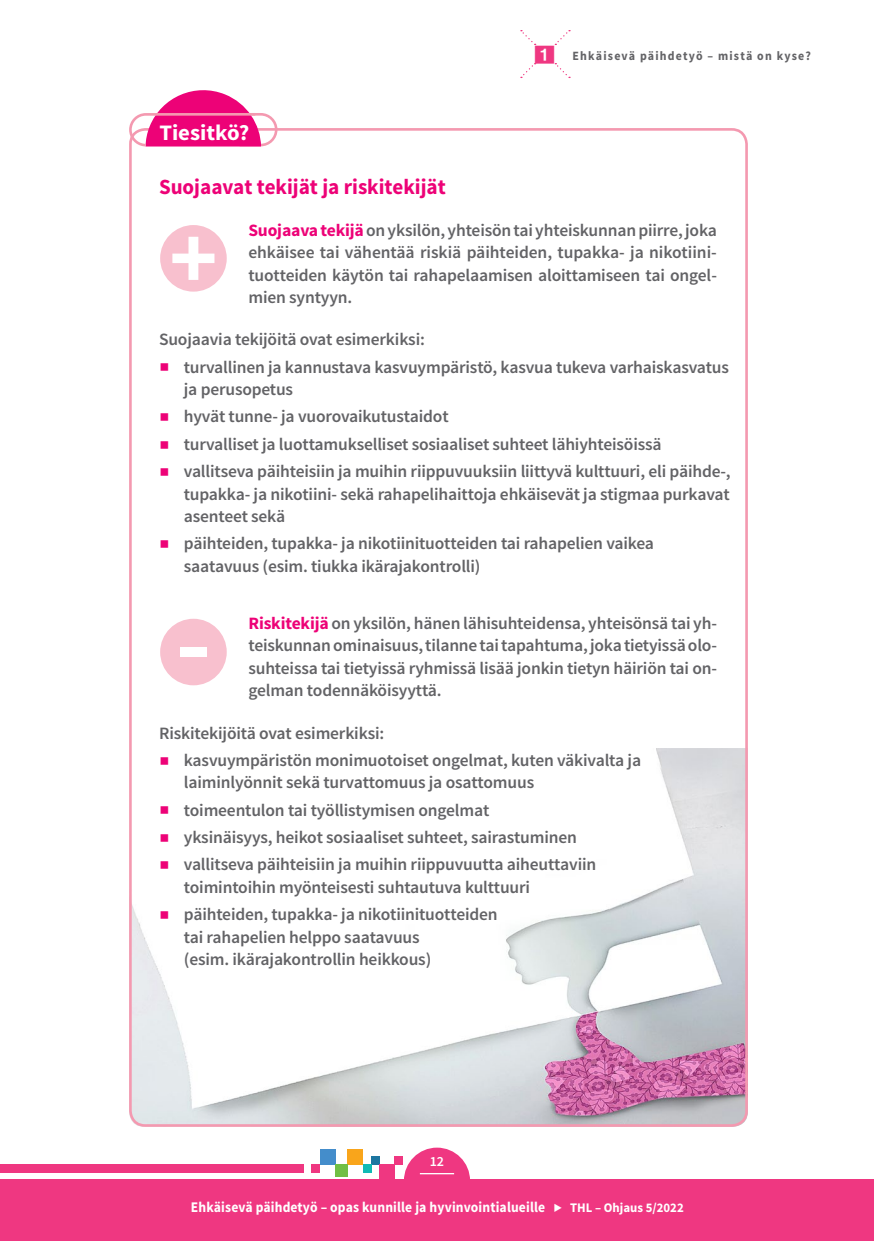
<style>
.page{position:relative;width:874px;height:1241px;background:#fff}
.page>*{position:absolute;margin:0;border:0;box-sizing:border-box;transform-origin:0 0}
.Tiesitkö_otsikko{font:700 22.05px "Source Sans Pro";color:#fff}
.Tiesitkö_otsikko-2{font:700 21.7px "Source Sans Pro";color:#ed0277}
.Tiesitkö_leipis{font:600 17.32px/22.4px "Source Sans Pro";letter-spacing:-.01em;color:#636366}
.t1{font:700 14.7px "Source Sans Pro";letter-spacing:.01em;color:#fff;scale:.92 1}
.t2{font:600 14px "Source Sans Pro";color:#fff}
.t3{font:700 12.6px "Source Sans Pro";letter-spacing:.1em;color:#636366;scale:.94 1}
.s1{font-weight:700;color:#ed0277}
.s2{font-size:13.12px}
</style>
<div class="page">
<img style="left:129px;top:748px;width:618px;height:378px">
<div style="left:160px;top:225px;width:67px;height:66px;background:#f8c0ce;border-radius:50%"></div>
<svg style="left:172px;top:237px;width:42px;height:43px"></svg>
<div style="left:160px;top:618px;width:67px;height:67px;background:#f8c0ce;border-radius:50%"></div>
<div style="left:180px;top:647px;width:26px;height:9px;background:#fff"></div>
<svg style="left:129px;top:90px;width:150px;height:58px"></svg>
<div style="left:404px;top:1147px;width:66px;height:66px;background:#ef3781;border-radius:50%"></div>
<hr style="left:419px;top:1172px;width:35px;height:2px;background:#fff">
<div style="left:0;top:1179px;width:873px;height:61px;background:#ef3781"></div>
<div style="left:371px;top:1156px;width:8px;height:8px;background:#1d76a0"></div>
<div style="left:394px;top:1156px;width:8px;height:8px;background:#ef3781"></div>
<div style="left:363px;top:1164px;width:8px;height:8px;background:#10bab5"></div>
<div style="left:379px;top:1164px;width:15px;height:15px;background:#ef3781"></div>
<div style="left:347px;top:1148px;width:16px;height:16px;background:#f9a51b"></div>
<div style="left:319px;top:1148px;width:16px;height:16px;background:#448dcb"></div>
<div style="left:335px;top:1164px;width:12px;height:12px;background:#71bf44"></div>
<div style="left:311px;top:1164px;width:8px;height:8px;background:#ef3781"></div>
<div style="left:0;top:1164px;width:303px;height:8px;background:#ef3781"></div>
<svg style="left:160px;top:756px;width:8px;height:8px"></svg>
<svg style="left:160px;top:806px;width:8px;height:8px"></svg>
<svg style="left:160px;top:834px;width:8px;height:7px"></svg>
<svg style="left:160px;top:861px;width:8px;height:7px"></svg>
<svg style="left:160px;top:911px;width:8px;height:7px"></svg>
<svg style="left:520px;top:30px;width:49px;height:48px"></svg>
<p class="t3" style="left:572px;top:47px;width:255px">Ehkäisevä päihdetyö – mistä on kyse?</p>
<p class="Tiesitkö_otsikko" style="left:159px;top:118px;width:92px">Tiesitkö?</p>
<p class="Tiesitkö_otsikko-2" style="left:159px;top:172px;width:288px">Suojaavat tekijät ja riskitekijät</p>
<p class="Tiesitkö_leipis" style="left:248px;top:219px;width:470px;text-align:justify"><span class="s1">Suojaava tekijä</span> on yksilön, yhteisön tai yhteiskunnan piirre, joka ehkäisee tai vähentää riskiä päihteiden, tupakka- ja nikotiini&shy;tuotteiden käytön tai rahapelaamisen aloittamiseen tai ongel&shy;mien syntyyn.</p>
<p class="Tiesitkö_leipis" style="left:159px;top:329px;width:267px">Suojaavia tekijöitä ovat esimerkiksi:</p>
<p class="Tiesitkö_leipis" style="left:184px;top:356px;width:546px">turvallinen ja kannustava kasvuympäristö, kasvua tukeva varhaiskasvatus ja perusopetus</p>
<p class="Tiesitkö_leipis" style="left:184px;top:406px;width:266px">hyvät tunne- ja vuorovaikutustaidot</p>
<p class="Tiesitkö_leipis" style="left:184px;top:433px;width:479px">turvalliset ja luottamukselliset sosiaaliset suhteet lähiyhteisöissä</p>
<p class="Tiesitkö_leipis" style="left:184px;top:460px;width:548px;text-align:justify">vallitseva päihteisiin ja muihin riippuvuuksiin liittyvä kulttuuri, eli päihde-, tupakka- ja nikotiini- sekä rahapelihaittoja ehkäisevät ja stigmaa purkavat asenteet sekä</p>
<p class="Tiesitkö_leipis" style="left:184px;top:533px;width:471px">päihteiden, tupakka- ja nikotiinituotteiden tai rahapelien vaikea saatavuus (esim. tiukka ikärajakontrolli)</p>
<p class="Tiesitkö_leipis" style="left:248px;top:612px;width:470px;text-align:justify"><span class="s1">Riskitekijä</span> on yksilön, hänen lähisuhteidensa, yhteisönsä tai yh&shy;teiskunnan ominaisuus, tilanne tai tapahtuma, joka tietyissä olo&shy;suhteissa tai tietyissä ryhmissä lisää jonkin tietyn häiriön tai on&shy;gelman todennäköisyyttä.</p>
<p class="Tiesitkö_leipis" style="left:159px;top:722px;width:227px">Riskitekijöitä ovat esimerkiksi:</p>
<p class="Tiesitkö_leipis" style="left:184px;top:749px;width:458px">kasvuympäristön monimuotoiset ongelmat, kuten väkivalta ja laiminlyönnit sekä turvattomuus ja osattomuus</p>
<p class="Tiesitkö_leipis" style="left:184px;top:799px;width:307px">toimeentulon tai työllistymisen ongelmat</p>
<p class="Tiesitkö_leipis" style="left:184px;top:826px;width:394px">yksinäisyys, heikot sosiaaliset suhteet, sairastuminen</p>
<p class="Tiesitkö_leipis" style="left:184px;top:853px;width:414px">vallitseva päihteisiin ja muihin riippuvuutta aiheuttaviin toimintoihin myönteisesti suhtautuva kulttuuri</p>
<p class="Tiesitkö_leipis" style="left:184px;top:903px;width:315px">päihteiden, tupakka- ja nikotiinituotteiden tai rahapelien helppo saatavuus<br>(esim. ikärajakontrollin heikkous)</p>
<p class="t2" style="left:429px;top:1151px;width:16px">12</p>
<p class="t1" style="left:191px;top:1197px;width:537px">Ehkäisevä päihdetyö – opas kunnille ja hyvinvointialueille ▶ <span class="s2">THL – Ohjaus 5/2022</span></p>
</div>
